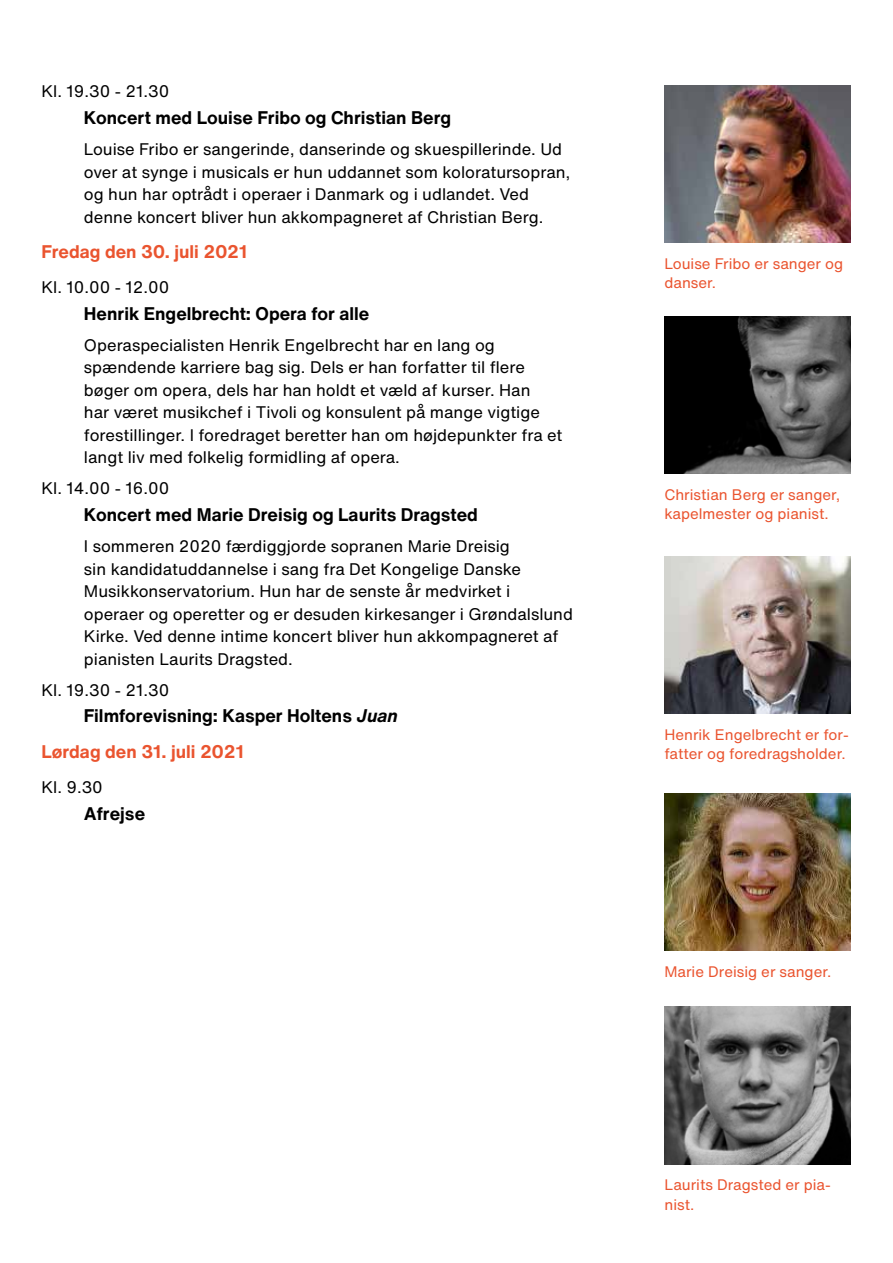
<style>
.page{position:relative;width:893px;height:1263px;background:#fff}
.page>*{position:absolute;margin:0;border:0;box-sizing:border-box;transform-origin:0 0}
.t1{font:700 18px/35.2px "Helvetica Now Text";color:#000}
.t2{font:700 18px "Helvetica Now Text";color:#ea542f}
.t3{font:16.5px/22.5px "Helvetica Now Text";color:#000}
.t4{font:15px/19.5px "Helvetica Now Text";color:#ea542f}
.s1{font-style:italic}
.s2{color:#ea542f}
</style>
<div class="page">
<img style="left:664px;top:556px;width:186px;height:158px">
<img style="left:664px;top:793px;width:186px;height:158px">
<img style="left:664px;top:1006px;width:186px;height:158px">
<img style="left:664px;top:85px;width:186px;height:158px">
<img style="left:664px;top:316px;width:186px;height:158px">
<p class="t3" style="left:41px;top:80px;width:129px">Kl. 19.30 - 21.30</p>
<p class="t1" style="left:84px;top:100px;width:369px">Koncert med Louise Fribo og Christian Berg</p>
<p class="t3" style="left:84px;top:138px;width:488px">Louise Fribo er sangerinde, danserinde og skuespillerinde. Ud over at synge i musicals er hun uddannet som koloratursopran, og hun har optrådt i operaer i Danmark og i udlandet. Ved denne koncert bliver hun akkompagneret af Christian Berg.</p>
<p class="t2" style="left:41px;top:238px;width:207px">Fredag den 30. juli 2021</p>
<p class="t3" style="left:41px;top:276px;width:129px">Kl. 10.00 - 12.00</p>
<p class="t1" style="left:84px;top:295px;width:287px">Henrik Engelbrecht: Opera for alle</p>
<p class="t3" style="left:84px;top:333px;width:480px">Operaspecialisten Henrik Engelbrecht har en lang og spændende karriere bag sig. Dels er han forfatter til flere bøger om opera, dels har han holdt et væld af kurser. Han<br>har været musikchef i Tivoli og konsulent på mange vigtige forestillinger. I foredraget beretter han om højdepunkter fra et langt liv med folkelig formidling af opera.</p>
<p class="t3" style="left:41px;top:477px;width:129px">Kl. 14.00 - 16.00</p>
<p class="t1" style="left:84px;top:497px;width:395px">Koncert med Marie Dreisig og Laurits Dragsted</p>
<p class="t3" style="left:84px;top:535px;width:490px">I sommeren 2020 færdiggjorde sopranen Marie Dreisig<br>sin kandidatuddannelse i sang fra Det Kongelige Danske Musikkonservatorium. Hun har de senste år medvirket i operaer og operetter og er desuden kirkesanger i Grøndalslund Kirke. Ved denne intime koncert bliver hun akkompagneret af pianisten Laurits Dragsted.</p>
<p class="t3" style="left:41px;top:678px;width:129px">Kl. 19.30 - 21.30</p>
<p class="t1" style="left:41px;top:698px;width:358px;text-indent:43px">Filmforevisning: Kasper Holtens <span class="s1">Juan<br></span><span class="s2">Lørdag den 31. juli 2021</span></p>
<p class="t3" style="left:41px;top:775px;width:63px">Kl. 9.30</p>
<p class="t1" style="left:84px;top:795px;width:63px">Afrejse</p>
<p class="t4" style="left:664px;top:253px;width:180px">Louise Fribo er sanger og danser.</p>
<p class="t4" style="left:664px;top:484px;width:177px">Christian Berg er sanger, kapelmester og pianist.</p>
<p class="t4" style="left:664px;top:724px;width:186px">Henrik Engelbrecht er for&shy;fatter og foredragsholder.</p>
<p class="t4" style="left:664px;top:961px;width:168px">Marie Dreisig er sanger.</p>
<p class="t4" style="left:664px;top:1174px;width:168px">Laurits Dragsted er pia&shy;nist.</p>
</div>
